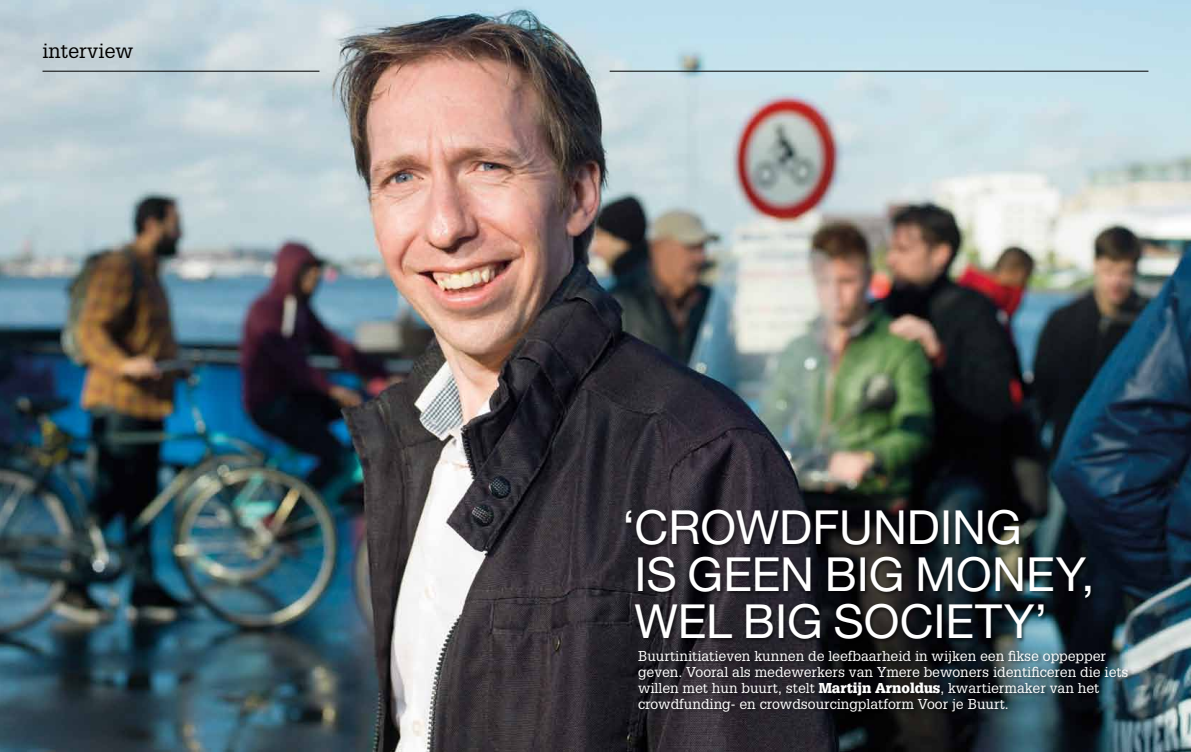
<style>
.page{position:relative;width:1191px;height:752px;background:#fff}
.page>*{position:absolute;margin:0;border:0;box-sizing:border-box;transform-origin:0 0}
.t1{font:47px "Helvetica Neue";color:#fff}
.t2{font:20px "Glypha";color:#000}
.t3{font:14px/16px "Glypha";color:#fff}
.s1{font-weight:900}
</style>
<div class="page">
<img style="left:0;top:0;width:1191px;height:751px">
<div style="left:625px;top:509px;width:470px;height:134px;background:#000;opacity:.5"></div>
<div style="left:637px;top:649px;width:495px;height:66px;background:#000;opacity:.5"></div>
<hr style="left:609px;top:71px;width:539px;height:1px;background:#000">
<hr style="left:43px;top:71px;width:276px;height:1px;background:#000">
<h2 class="t2" style="left:43px;top:39px;width:92px">interview</h2>
<h1 class="t1" style="left:622px;top:499px;width:82px">‘CROWD</h1>
<h1 class="t1" style="left:812px;top:499px;width:90px">FUNDING</h1>
<h1 class="t1" style="left:634px;top:546px;width:26px">ISGEEN</h1>
<h1 class="t1" style="left:824px;top:546px;width:26px">BIG</h1>
<h1 class="t1" style="left:915px;top:546px;width:35px">MONEY</h1>
<h1 class="t1" style="left:1081px;top:546px;width:15px">,</h1>
<h1 class="t1" style="left:634px;top:593px;width:34px">WEL</h1>
<h1 class="t1" style="left:743px;top:593px;width:26px">BIG</h1>
<h1 class="t1" style="left:833px;top:593px;width:30px">SOCIETY</h1>
<h1 class="t1" style="left:1034px;top:593px;width:15px">’</h1>
<p class="t3" style="left:638px;top:647px;width:492px">Buurtinitiatieven kunnen de leefbaarheid in wijken een fikse oppepper geven. Vooral als medewerkers van Ymere bewoners identificeren die iets willen met hun buurt, stelt <span class="s1">Martijn Arnoldus</span>, kwartiermaker van het crowdfunding- en crowdsourcingplatform Voor je Buurt.</p>
</div>
